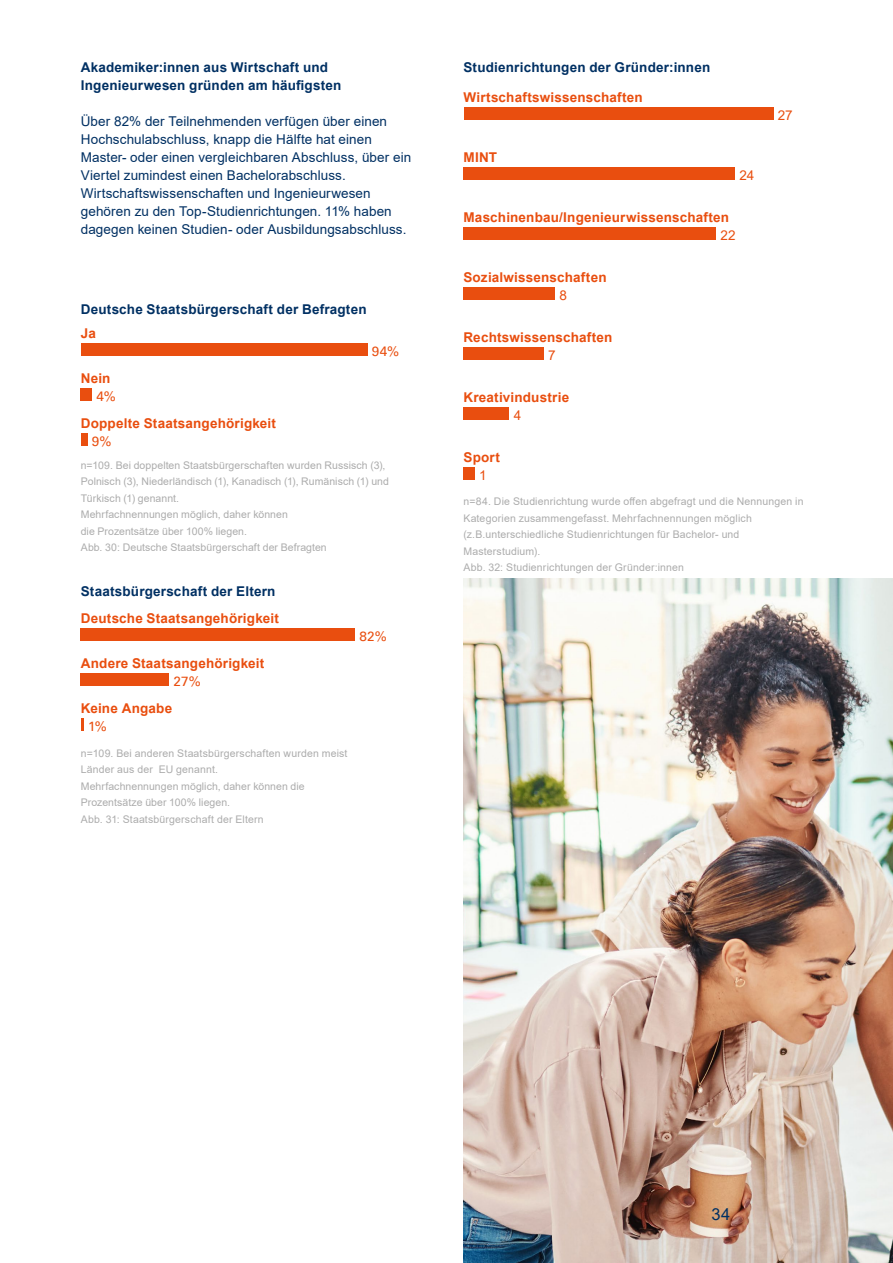
<style>
.page{position:relative;width:893px;height:1263px;background:#fff}
.page>*{position:absolute;margin:0;border:0;box-sizing:border-box;transform-origin:0 0}
.t1{font:16.5px "Arial";color:#003063}
.Copytext_schwarz___Univers_Light{font:13.5px/18px "Arial";letter-spacing:.005em;color:#003063}
.Copytext_schwarz___Univers_Light-2{font:700 13.5px "Arial";letter-spacing:.015em;color:#e94e0f}
.Copytext_schwarz___Univers_Light-3{font:700 13.5px/18px "Arial";letter-spacing:.015em;color:#003063}
.Copytext_schwarz___Univers_Light-4{font:13.5px "Universfor KPMG";color:#e94e0f}
.Copytext_schwarz___Univers_Light-5{font:13.5px "Arial";color:#e94e0f}
.Copytext_schwarz___Univers_Light-6{font:10.5px/16.5px "Arial";letter-spacing:.015em;color:#acacac}
</style>
<div class="page">
<div style="left:463px;top:107px;width:310px;height:13px;background:#e94e0f"></div>
<div style="left:463px;top:227px;width:253px;height:13px;background:#e94e0f"></div>
<div style="left:463px;top:167px;width:272px;height:13px;background:#e94e0f"></div>
<div style="left:463px;top:287px;width:92px;height:13px;background:#e94e0f"></div>
<div style="left:463px;top:407px;width:46px;height:13px;background:#e94e0f"></div>
<div style="left:463px;top:347px;width:81px;height:13px;background:#e94e0f"></div>
<div style="left:463px;top:467px;width:12px;height:13px;background:#e94e0f"></div>
<div style="left:81px;top:628px;width:274px;height:13px;background:#e94e0f"></div>
<div style="left:81px;top:388px;width:11px;height:13px;background:#e94e0f"></div>
<div style="left:81px;top:343px;width:287px;height:13px;background:#e94e0f"></div>
<div style="left:81px;top:673px;width:88px;height:13px;background:#e94e0f"></div>
<div style="left:81px;top:433px;width:7px;height:13px;background:#e94e0f"></div>
<svg style="left:81px;top:718px;width:3px;height:13px"></svg>
<img style="left:463px;top:579px;width:430px;height:684px">
<p class="Copytext_schwarz___Univers_Light-3" style="left:81px;top:58px;width:262px">Akademiker:innen aus Wirtschaft und<br>Ingenieurwesen gründen am häufigsten</p>
<p class="Copytext_schwarz___Univers_Light" style="left:81px;top:112px;width:332px">Über 82% der Teilnehmenden verfügen über einen Hochschulabschluss, knapp die Hälfte hat einen Master- oder einen vergleichbaren Abschluss, über ein Viertel zumindest einen Bachelorabschluss.<br>Wirtschaftswissenschaften und Ingenieurwesen gehören zu den Top-Studienrichtungen. 11% haben dagegen keinen Studien- oder Ausbildungsabschluss.</p>
<p class="Copytext_schwarz___Univers_Light-3" style="left:81px;top:300px;width:287px">Deutsche Staatsbürgerschaft der Befragten</p>
<p class="Copytext_schwarz___Univers_Light-2" style="left:81px;top:324px;width:17px">Ja</p>
<p class="Copytext_schwarz___Univers_Light-2" style="left:81px;top:369px;width:31px">Nein</p>
<p class="Copytext_schwarz___Univers_Light-4" style="left:96px;top:388px;width:21px">4%</p>
<p class="Copytext_schwarz___Univers_Light-2" style="left:81px;top:414px;width:197px">Doppelte Staatsangehörigkeit</p>
<p class="Copytext_schwarz___Univers_Light-4" style="left:92px;top:433px;width:21px">9%</p>
<p class="Copytext_schwarz___Univers_Light-4" style="left:372px;top:343px;width:29px">94%</p>
<p class="Copytext_schwarz___Univers_Light-6" style="left:81px;top:457px;width:310px">n=109. Bei doppelten Staatsbürgerschaften wurden Russisch (3), Polnisch (3), Niederländisch (1), Kanadisch (1), Rumänisch (1) und Türkisch (1) genannt.<br>Mehrfachnennungen möglich, daher können<br>die Prozentsätze über 100% liegen.<br>Abb. 30: Deutsche Staatsbürgerschaft der Befragten</p>
<p class="Copytext_schwarz___Univers_Light-3" style="left:81px;top:582px;width:196px">Staatsbürgerschaft der Eltern</p>
<p class="Copytext_schwarz___Univers_Light-2" style="left:81px;top:609px;width:200px">Deutsche Staatsangehörigkeit</p>
<p class="Copytext_schwarz___Univers_Light-2" style="left:81px;top:654px;width:185px">Andere Staatsangehörigkeit</p>
<p class="Copytext_schwarz___Univers_Light-4" style="left:173px;top:673px;width:29px">27%</p>
<p class="Copytext_schwarz___Univers_Light-2" style="left:81px;top:699px;width:93px">Keine Angabe</p>
<p class="Copytext_schwarz___Univers_Light-4" style="left:88px;top:718px;width:20px">1%</p>
<p class="Copytext_schwarz___Univers_Light-6" style="left:81px;top:745px;width:268px">n=109. Bei anderen Staatsbürgerschaften wurden meist Länder aus der EU genannt.<br>Mehrfachnennungen möglich, daher können die Prozentsätze über 100% liegen.<br>Abb. 31: Staatsbürgerschaft der Eltern</p>
<p class="Copytext_schwarz___Univers_Light-4" style="left:359px;top:628px;width:29px">82%</p>
<p class="Copytext_schwarz___Univers_Light-3" style="left:463px;top:58px;width:248px">Studienrichtungen der Gründer:innen</p>
<p class="Copytext_schwarz___Univers_Light-2" style="left:463px;top:87px;width:181px">Wirtschaftswissenschaften</p>
<p class="Copytext_schwarz___Univers_Light-2" style="left:463px;top:147px;width:35px">MINT</p>
<p class="Copytext_schwarz___Univers_Light-5" style="left:739px;top:166px;width:16px">24</p>
<p class="Copytext_schwarz___Univers_Light-2" style="left:463px;top:207px;width:267px">Maschinenbau/Ingenieurwissenschaften</p>
<p class="Copytext_schwarz___Univers_Light-5" style="left:720px;top:226px;width:17px">22</p>
<p class="Copytext_schwarz___Univers_Light-2" style="left:463px;top:267px;width:145px">Sozialwissenschaften</p>
<p class="Copytext_schwarz___Univers_Light-5" style="left:560px;top:286px;width:9px">8</p>
<p class="Copytext_schwarz___Univers_Light-2" style="left:463px;top:327px;width:150px">Rechtswissenschaften</p>
<p class="Copytext_schwarz___Univers_Light-5" style="left:548px;top:346px;width:9px">7</p>
<p class="Copytext_schwarz___Univers_Light-2" style="left:463px;top:387px;width:107px">Kreativindustrie</p>
<p class="Copytext_schwarz___Univers_Light-5" style="left:514px;top:406px;width:9px">4</p>
<p class="Copytext_schwarz___Univers_Light-2" style="left:463px;top:447px;width:38px">Sport</p>
<p class="Copytext_schwarz___Univers_Light-5" style="left:479px;top:466px;width:9px">1</p>
<p class="Copytext_schwarz___Univers_Light-5" style="left:778px;top:106px;width:17px">27</p>
<p class="Copytext_schwarz___Univers_Light-6" style="left:463px;top:493px;width:342px">n=84. Die Studienrichtung wurde offen abgefragt und die Nennungen in Kategorien zusammengefasst. Mehrfachnennungen möglich (z.B.unterschiedliche Studienrichtungen für Bachelor- und Masterstudium).<br>Abb. 32: Studienrichtungen der Gründer:innen</p>
<h1 class="t1" style="left:711px;top:1202px;width:20px">34</h1>
</div>
